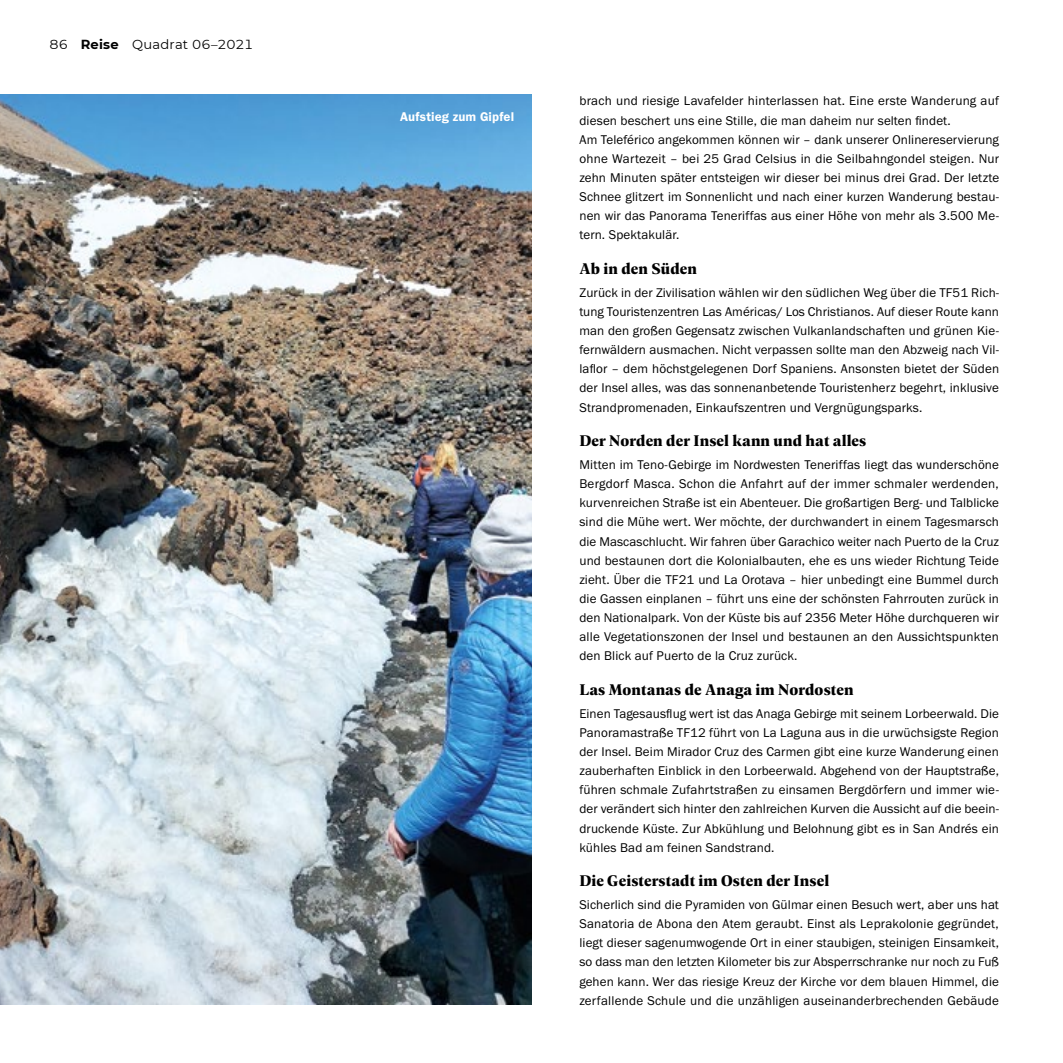
<style>
.page{position:relative;width:1063px;height:1063px;background:#fff}
.page>*{position:absolute;margin:0;border:0;box-sizing:border-box;transform-origin:0 0}
.t1{font:700 16.5px "Geller Headline";letter-spacing:.01em;color:#000}
.t2{font:13.2px/19.2px "Franklin Gothic URW Boo";letter-spacing:.01em;color:#000;text-align:justify}
.t3{font:13.2px "Montserrat";letter-spacing:.01em;color:#000}
.t4{font:13.2px "Franklin Gothic URW Dem";letter-spacing:.01em;color:#fff}
.s1{font-weight:700}
</style>
<div class="page">
<img style="left:0;top:95px;width:531px;height:910px">
<p class="t3" style="left:50px;top:35px;width:205px">86 <span class="s1">Reise</span> Quadrat 06–2021</p>
<p class="t4" style="left:400px;top:109px;width:116px">Aufstieg zum Gipfel</p>
<p class="t2" style="left:579px;top:91px;width:421px;text-align:left">brach und riesige Lavafelder hinterlassen hat. Eine erste Wanderung auf diesen beschert uns eine Stille, die man daheim nur selten findet.<br>Am Teleférico angekommen können wir – dank unserer Onlinereservierung ohne Wartezeit – bei 25 Grad Celsius in die Seilbahngondel steigen. Nur zehn Minuten später entsteigen wir dieser bei minus drei Grad. Der letzte Schnee glitzert im Sonnenlicht und nach einer kurzen Wanderung bestau&shy;nen wir das Panorama Teneriffas aus einer Höhe von mehr als 3.500 Me&shy;tern. Spektakulär.</p>
<p class="t1" style="left:579px;top:257px;width:119px">Ab in den Süden</p>
<p class="t2" style="left:579px;top:283px;width:421px">Zurück in der Zivilisation wählen wir den südlichen Weg über die TF51 Rich&shy;tung Touristenzentren Las Américas/ Los Christianos. Auf dieser Route kann man den großen Gegensatz zwischen Vulkanlandschaften und grünen Kie&shy;fernwäldern ausmachen. Nicht verpassen sollte man den Abzweig nach Vil&shy;laflor – dem höchstgelegenen Dorf Spaniens. Ansonsten bietet der Süden der Insel alles, was das sonnenanbetende Touristenherz begehrt, inklusive Strandpromenaden, Einkaufszentren und Vergnügungsparks.</p>
<p class="t1" style="left:579px;top:429px;width:288px">Der Norden der Insel kann und hat alles</p>
<p class="t2" style="left:579px;top:455px;width:421px">Mitten im Teno-Gebirge im Nordwesten Teneriffas liegt das wunderschöne Bergdorf Masca. Schon die Anfahrt auf der immer schmaler werdenden, kurvenreichen Straße ist ein Abenteuer. Die großartigen Berg- und Talblicke sind die Mühe wert. Wer möchte, der durchwandert in einem Tagesmarsch die Mascaschlucht. Wir fahren über Garachico weiter nach Puerto de la Cruz und bestaunen dort die Kolonialbauten, ehe es uns wieder Richtung Teide zieht. Über die TF21 und La Orotava – hier unbedingt eine Bummel durch die Gassen einplanen – führt uns eine der schönsten Fahrrouten zurück in den Nationalpark. Von der Küste bis auf 2356 Meter Höhe durchqueren wir alle Vegetationszonen der Insel und bestaunen an den Aussichtspunkten den Blick auf Puerto de la Cruz zurück.</p>
<p class="t1" style="left:579px;top:678px;width:276px">Las Montanas de Anaga im Nordosten</p>
<p class="t2" style="left:579px;top:703px;width:421px">Einen Tagesausflug wert ist das Anaga Gebirge mit seinem Lorbeerwald. Die Panoramastraße TF12 führt von La Laguna aus in die urwüchsigste Region der Insel. Beim Mirador Cruz des Carmen gibt eine kurze Wanderung einen zauberhaften Einblick in den Lorbeerwald. Abgehend von der Hauptstraße, führen schmale Zufahrtstraßen zu einsamen Bergdörfern und immer wie&shy;der verändert sich hinter den zahlreichen Kurven die Aussicht auf die beein&shy;druckende Küste. Zur Abkühlung und Belohnung gibt es in San Andrés ein kühles Bad am feinen Sandstrand.</p>
<p class="t1" style="left:579px;top:869px;width:251px">Die Geisterstadt im Osten der Insel</p>
<p class="t2" style="left:579px;top:895px;width:421px">Sicherlich sind die Pyramiden von Gülmar einen Besuch wert, aber uns hat Sanatoria de Abona den Atem geraubt. Einst als Leprakolonie gegründet, liegt dieser sagenumwogende Ort in einer staubigen, steinigen Einsamkeit, so dass man den letzten Kilometer bis zur Absperrschranke nur noch zu Fuß gehen kann. Wer das riesige Kreuz der Kirche vor dem blauen Himmel, die zerfallende Schule und die unzähligen auseinanderbrechenden Gebäude</p>
</div>
